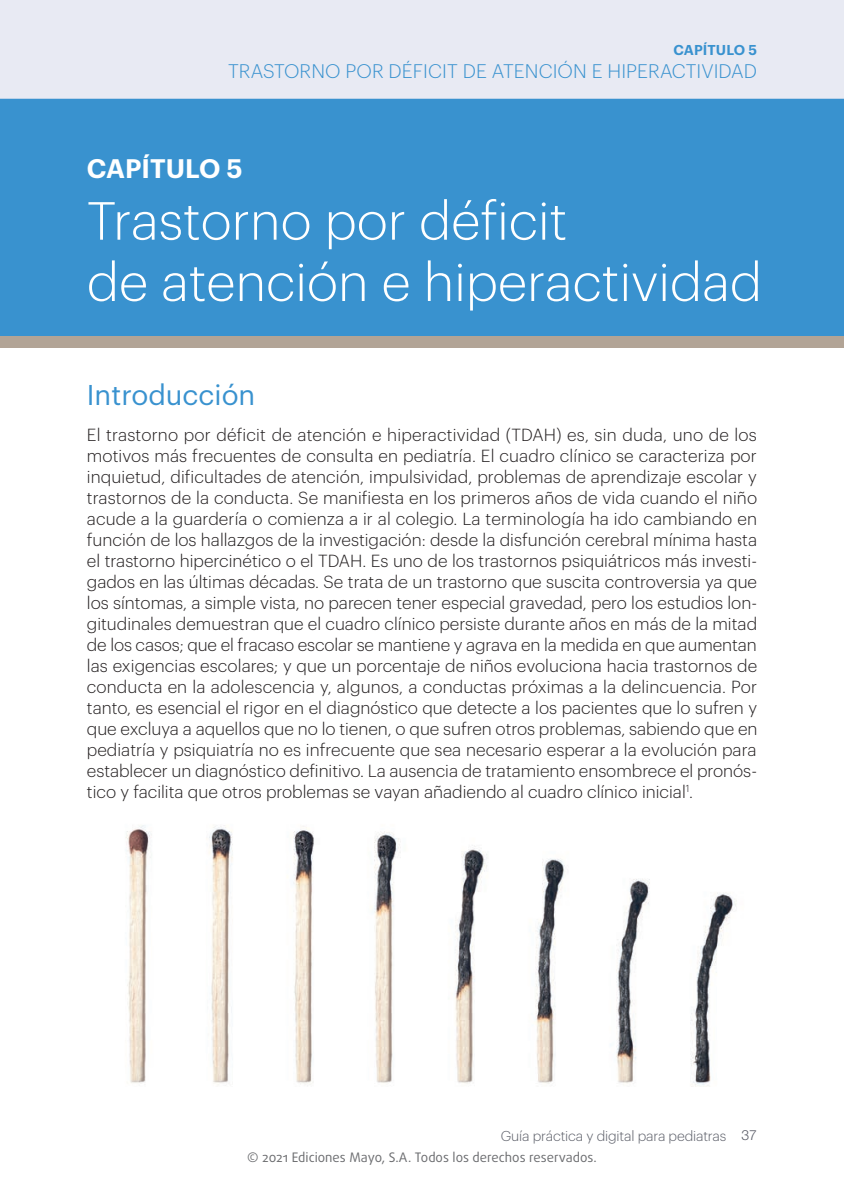
<style>
.page{position:relative;width:844px;height:1191px;background:#fff}
.page>*{position:absolute;margin:0;border:0;box-sizing:border-box;transform-origin:0 0}
.TIT_CAPITOL{font:300 52.5px/61.2px "Graphik";color:#fff}
.LADILLO_01{font:28px "Graphik";color:#3992cf}
.TIT_CAPITOL-2{font:600 26.25px "Graphik";color:#fff}
.t1{font:300 19.25px "Graphik";letter-spacing:.005em;color:#3992cf}
.TEXT_GENERAL{font:300 17.15px/21px "Graphik";color:#231f20;text-align:justify}
.t2{font:300 14px "Graphik";letter-spacing:-.01em;color:#5a5d67}
.t3{font:600 14px "Graphik";letter-spacing:.005em;color:#3992cf}
.t4{font:13.12px "Daxline Pro";color:#6c6d70}
.s1{font-family:"Helvetica Neue LT Std"}
</style>
<div class="page">
<div style="left:0;top:0;width:843px;height:99px;background:#e8eaf3"></div>
<hr style="left:0;top:99px;width:843px;height:1px;background:#3992cf">
<div style="left:0;top:100px;width:843px;height:236px;background:#3992cf"></div>
<div style="left:0;top:336px;width:843px;height:12px;background:#b2a496"></div>
<img style="left:126px;top:825px;width:611px;height:261px">
<p class="t3" style="left:673px;top:39px;width:85px">CAPÍTULO 5</p>
<p class="t1" style="left:228px;top:57px;width:530px">TRASTORNO POR DÉFICIT DE ATENCIÓN E HIPERACTIVIDAD</p>
<p class="TIT_CAPITOL-2" style="left:87px;top:149px;width:157px">CAPÍTULO 5</p>
<p class="TIT_CAPITOL" style="left:87px;top:186px;width:676px">Trastorno por déficit<br>de atención e hiperactividad</p>
<p class="LADILLO_01" style="left:87px;top:374px;width:170px">Introducción</p>
<p class="TEXT_GENERAL" style="left:87px;top:423px;width:672px">El trastorno por déficit de atención e hiperactividad (TDAH) es, sin duda, uno de los motivos más frecuentes de consulta en pediatría. El cuadro clínico se caracteriza por inquietud, dificultades de atención, impulsividad, problemas de aprendizaje escolar y trastornos de la conducta. Se manifiesta en los primeros años de vida cuando el niño acude a la guardería o comienza a ir al colegio. La terminología ha ido cambiando en función de los hallazgos de la investigación: desde la disfunción cerebral mínima hasta el trastorno hipercinético o el TDAH. Es uno de los trastornos psiquiátricos más investi&shy;gados en las últimas décadas. Se trata de un trastorno que suscita controversia ya que los síntomas, a simple vista, no parecen tener especial gravedad, pero los estudios lon&shy;gitudinales demuestran que el cuadro clínico persiste durante años en más de la mitad de los casos; que el fracaso escolar se mantiene y agrava en la medida en que aumentan las exigencias escolares; y que un porcentaje de niños evoluciona hacia trastornos de conducta en la adolescencia y, algunos, a conductas próximas a la delincuencia. Por tanto, es esencial el rigor en el diagnóstico que detecte a los pacientes que lo sufren y que excluya a aquellos que no lo tienen, o que sufren otros problemas, sabiendo que en pediatría y psiquiatría no es infrecuente que sea necesario esperar a la evolución para establecer un diagnóstico definitivo. La ausencia de tratamiento ensombrece el pronós&shy;tico y facilita que otros problemas se vayan añadiendo al cuadro clínico inicial<sup>1</sup>.</p>
<p class="t2" style="left:500px;top:1126px;width:258px">Guía práctica y digital para pediatras <span class="s1">37</span></p>
<p class="t4" style="left:247px;top:1148px;width:351px">© 2021 Ediciones Mayo, S.A. Todos los derechos reservados.</p>
</div>
